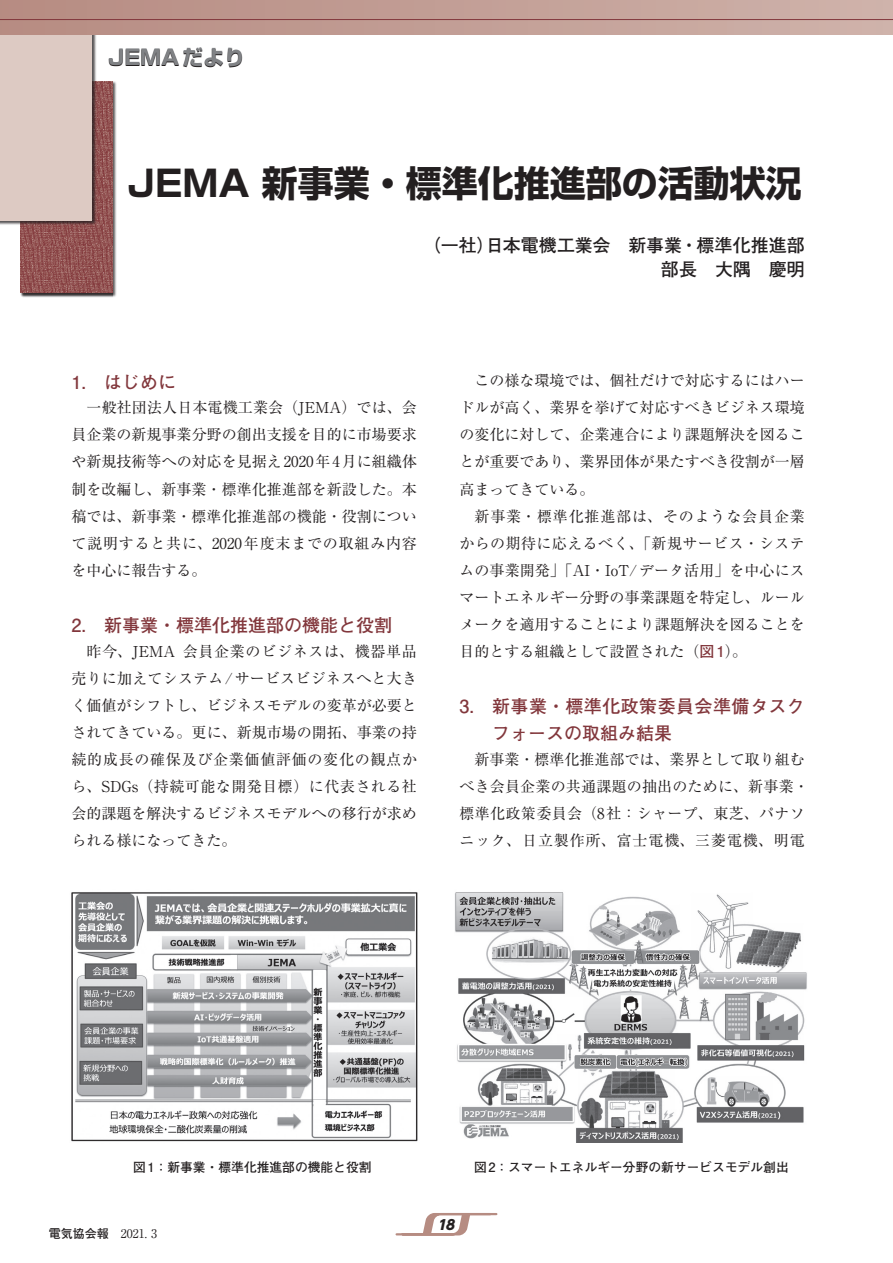
<style>
.page{position:relative;width:893px;height:1263px;background:#fff}
.page>*{position:absolute;margin:0;border:0;box-sizing:border-box;transform-origin:0 0}
.t1{font:700 36px "Shin Go Pro";color:#231f20}
.t2{font:700 21px "Shin Go Pro";color:#231f20}
.t3{font:700 18px/24px "Futo Go B101 Pro";color:#231f20;text-align:right}
.t4{font:700 18px/27px "Futo Go B101 Pro";letter-spacing:.025em;color:#82373c}
.t5{font:700 18px "Futo Go B101 Pro";color:#82373c}
.t6{font:15px/27px "Ryumin Pro";color:#231f20;text-align:justify}
.t7{font:800 13.5px "UD Shin Go NT Pro";color:#231f20}
.t8{font:700 12.75px "Futo Go B101 Pro";color:#231f20}
.t9{font:700 12px "Futo Go B101 Pro";color:#231f20}
.s1{font-family:"Futo Go B101 Pro";font-weight:700;color:#82373c}
.s2{font-family:"Ryumin Pro";font-weight:400}
</style>
<div class="page">
<svg style="left:395px;top:1213px;width:103px;height:23px"></svg>
<div style="left:21px;top:81px;width:96px;height:216px;background:#231f20;opacity:.75"></div>
<img style="left:21px;top:81px;width:92px;height:212px">
<div style="left:0;top:0;width:97px;height:225px;background:#231f20;opacity:.75"></div>
<div style="left:0;top:0;width:92px;height:221px;background:#ddcac3"></div>
<div style="left:0;top:0;width:893px;height:34px;background:linear-gradient(to right,#b68b81,#ceb2aa)"></div>
<hr style="left:0;top:19px;width:893px;height:1px;background:#82373c">
<img style="left:455px;top:892px;width:352px;height:250px">
<img style="left:71px;top:892px;width:347px;height:250px">
<h2 class="t2" style="left:108px;top:42px;width:138px">JEMAだより</h2>
<h1 class="t1" style="left:128px;top:155px;width:675px">JEMA 新事業・標準化推進部の活動状況</h1>
<p class="t3" style="left:423px;top:231px;width:384px">（一社）日本電機工業会　新事業・標準化推進部部長　大隅　慶明</p>
<p class="t5" style="left:72px;top:368px;width:106px">1.　はじめに</p>
<p class="t6" style="left:72px;top:393px;width:347px;text-indent:15px">一般社団法人日本電機工業会（JEMA）では、会員企業の新規事業分野の創出支援を目的に市場要求や新規技術等への対応を見据え2020年4月に組織体制を改編し、新事業・標準化推進部を新設した。本稿では、新事業・標準化推進部の機能・役割について説明すると共に、2020年度末までの取組み内容を中心に報告する。</p>
<p class="t5" style="left:72px;top:611px;width:322px">2.　新事業・標準化推進部の機能と役割</p>
<p class="t6" style="left:72px;top:636px;width:347px;text-indent:15px">昨今、JEMA 会員企業のビジネスは、機器単品売りに加えてシステム/サービスビジネスへと大きく価値がシフトし、ビジネスモデルの変革が必要とされてきている。更に、新規市場の開拓、事業の持続的成長の確保及び企業価値評価の変化の観点から、SDGs（持続可能な開発目標）に代表される社会的課題を解決するビジネスモデルへの移行が求められる様になってきた。</p>
<p class="t6" style="left:459px;top:366px;width:347px;text-indent:15px">この様な環境では、個社だけで対応するにはハードルが高く、業界を挙げて対応すべきビジネス環境の変化に対して、企業連合により課題解決を図ることが重要であり、業界団体が果たすべき役割が一層高まってきている。</p>
<p class="t6" style="left:459px;top:501px;width:347px;text-indent:15px">新事業・標準化推進部は、そのような会員企業からの期待に応えるべく、「新規サービス・システムの事業開発」「AI・IoT/データ活用」を中心にスマートエネルギー分野の事業課題を特定し、ルールメークを適用することにより課題解決を図ることを目的とする組織として設置された（<span class="s1">図1</span>）。</p>
<p class="t4" style="left:492px;top:690px;width:314px;text-indent:-33px">3.　新事業・標準化政策委員会準備タスクフォースの取組み結果</p>
<p class="t6" style="left:459px;top:744px;width:351px;text-align:left;text-indent:15px">新事業・標準化推進部では、業界として取り組むべき会員企業の共通課題の抽出のために、新事業・標準化政策委員会（8社：シャープ、東芝、パナソニック、日立製作所、富士電機、三菱電機、明電</p>
<p class="t8" style="left:133px;top:1157px;width:240px">図1：新事業・標準化推進部の機能と役割</p>
<p class="t8" style="left:474px;top:1157px;width:316px">図2：スマートエネルギー分野の新サービスモデル創出</p>
<p class="t9" style="left:49px;top:1224px;width:110px">電気協会報　<span class="s2">2021. 3</span></p>
<p class="t7" style="left:438px;top:1213px;width:18px">18</p>
</div>
